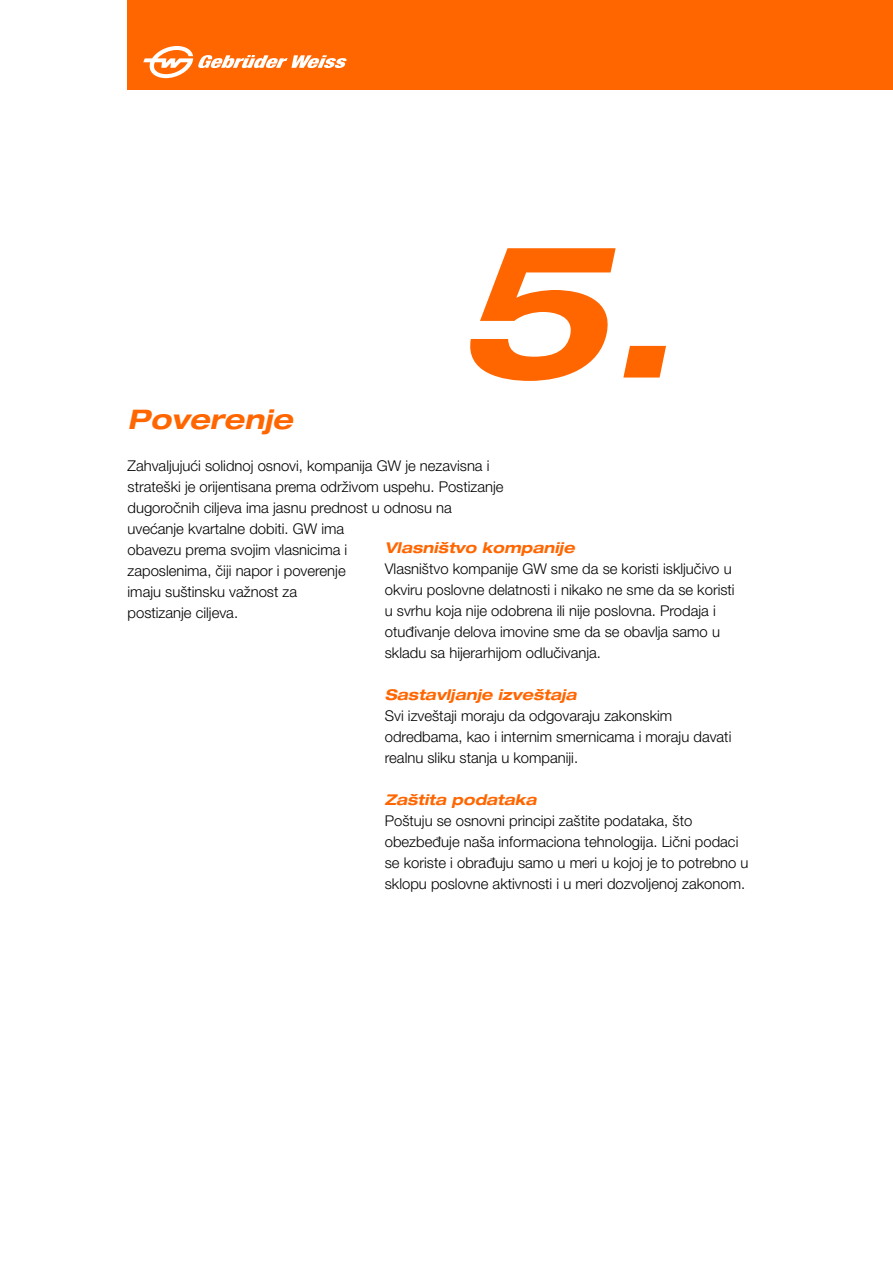
<style>
.page{position:relative;width:893px;height:1263px;background:#fff}
.page>*{position:absolute;margin:0;border:0;box-sizing:border-box;transform-origin:0 0}
.t1{font:italic 700 expanded 186.3px "Helvetica Neue LT Pro";color:#f60}
.t2{font:italic 700 expanded 27px "Helvetica Neue LT Pro";color:#f60}
.t3{font:300 14.85px/21px "Helvetica Neue LT Pro";color:#000}
.t4{font:italic 700 expanded 14.85px "Helvetica Neue LT Pro";color:#f60}
</style>
<div class="page">
<div style="left:128px;top:0;width:765px;height:89px;background:#f60"></div>
<svg style="left:143px;top:46px;width:204px;height:32px"></svg>
<h1 class="t1" style="left:455px;top:189px;width:222px">5.</h1>
<h2 class="t2" style="left:128px;top:402px;width:166px">Poverenje</h2>
<p class="t3" style="left:128px;top:455px;width:377px">Zahvaljujući solidnoj osnovi, kompanija GW je nezavisna i strateški je orijentisana prema održivom uspehu. Postizanje dugoročnih ciljeva ima jasnu prednost u odnosu na uvećanje kvartalne dobiti. GW ima<br>obavezu prema svojim vlasnicima i<br>zaposlenima, čiji napor i poverenje<br>imaju suštinsku važnost za<br>postizanje ciljeva.</p>
<p class="t4" style="left:385px;top:538px;width:191px">Vlasništvo kompanije</p>
<p class="t3" style="left:385px;top:558px;width:351px">Vlasništvo kompanije GW sme da se koristi isključivo u okviru poslovne delatnosti i nikako ne sme da se koristi u svrhu koja nije odobrena ili nije poslovna. Prodaja i otuđivanje delova imovine sme da se obavlja samo u skladu sa hijerarhijom odlučivanja.</p>
<p class="t4" style="left:385px;top:685px;width:193px">Sastavljanje izveštaja</p>
<p class="t3" style="left:385px;top:705px;width:348px">Svi izveštaji moraju da odgovaraju zakonskim odredbama, kao i internim smernicama i moraju davati realnu sliku stanja u kompaniji.</p>
<p class="t4" style="left:385px;top:790px;width:153px">Zaštita podataka</p>
<p class="t3" style="left:385px;top:810px;width:365px">Poštuju se osnovni principi zaštite podataka, što obezbeđuje naša informaciona tehnologija. Lični podaci se koriste i obrađuju samo u meri u kojoj je to potrebno u sklopu poslovne aktivnosti i u meri dozvoljenoj zakonom.</p>
</div>
